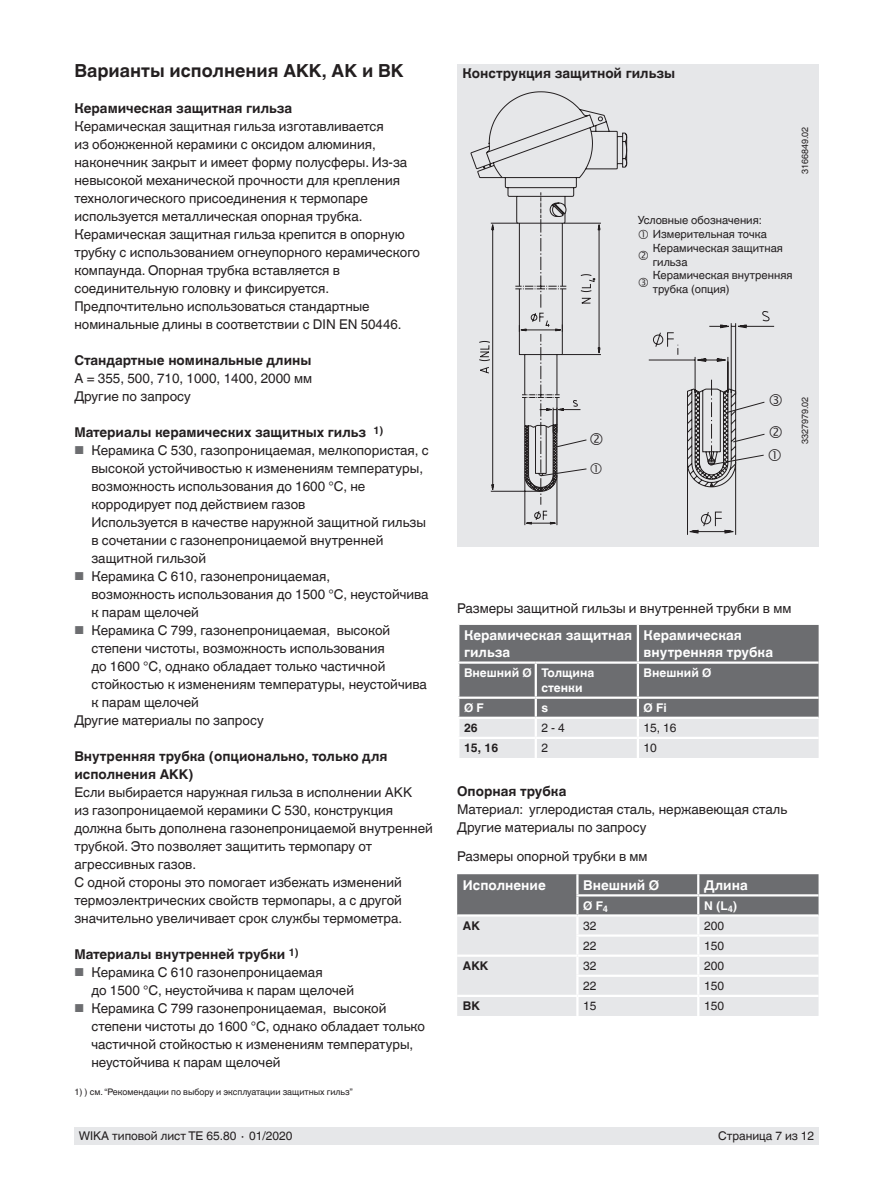
<style>
.page{position:relative;width:893px;height:1188px;background:#fff}
.page>*{position:absolute;margin:0;border:0;box-sizing:border-box;transform-origin:0 0}
.t1{font:700 18px "Helvetica World";color:#231f20}
.t2{font:13.5px/18px "Helvetica World";color:#231f20}
.t3{font:700 13.5px/18px "Helvetica World";color:#231f20}
.t4{font:700 13.5px/16.5px "Helvetica World";color:#fff}
.t5{font:12px "Helvetica World";color:#231f20}
.t6{font:700 12px/15px "Helvetica World";color:#fff}
.t7{font:700 12px "Helvetica World";color:#231f20}
.t8{font:11.25px/13.6px "Helvetica World";color:#231f20}
.t9{font:9px "Helvetica World";color:#231f20}
.s1{font-size:11.55px;color:#6c6d70}
</style>
<div class="page">
<div style="left:74px;top:1128px;width:745px;height:17px;background:#e6e7e9"></div>
<div style="left:457px;top:64px;width:362px;height:482px;background:#e6e7e9"></div>
<svg style="left:458px;top:625px;width:361px;height:133px;background:#999a9c"></svg>
<svg style="left:457px;top:874px;width:361px;height:142px;background:#c5c6c8"></svg>
<hr style="left:577px;top:914px;width:121px;height:3px;background:#fff">
<hr style="left:698px;top:914px;width:120px;height:3px;background:#fff">
<hr style="left:576px;top:874px;width:3px;height:20px;background:#fff">
<hr style="left:576px;top:897px;width:3px;height:17px;background:#fff">
<hr style="left:457px;top:914px;width:120px;height:3px;background:#fff">
<hr style="left:576px;top:917px;width:3px;height:17px;background:#fff">
<hr style="left:576px;top:937px;width:3px;height:18px;background:#fff">
<hr style="left:457px;top:955px;width:120px;height:2px;background:#fff">
<hr style="left:576px;top:957px;width:3px;height:18px;background:#fff">
<hr style="left:576px;top:977px;width:3px;height:18px;background:#fff">
<hr style="left:457px;top:995px;width:120px;height:2px;background:#fff">
<svg style="left:470px;top:91px;width:157px;height:83px"></svg>
<svg style="left:478px;top:164px;width:124px;height:362px"></svg>
<svg style="left:648px;top:311px;width:127px;height:224px"></svg>
<h1 class="t1" style="left:74px;top:60px;width:331px">Варианты исполнения AKK, AK и BK</h1>
<p class="t3" style="left:74px;top:99px;width:219px">Керамическая защитная гильза</p>
<p class="t2" style="left:74px;top:117px;width:347px">Керамическая защитная гильза изготавливается<br>из обожженной керамики с оксидом алюминия, наконечник закрыт и имеет форму полусферы. Из-за невысокой механической прочности для крепления технологического присоединения к термопаре используется металлическая опорная трубка.<br>Керамическая защитная гильза крепится в опорную трубку с использованием огнеупорного керамического компаунда. Опорная трубка вставляется в соединительную головку и фиксируется.<br>Предпочтительно использоваться стандартные номинальные длины в соответствии с DIN EN 50446.</p>
<p class="t3" style="left:74px;top:351px;width:239px">Стандартные номинальные длины</p>
<p class="t2" style="left:74px;top:369px;width:239px">A = 355, 500, 710, 1000, 1400, 2000 мм<br>Другие по запросу</p>
<p class="t3" style="left:74px;top:423px;width:311px">Материалы керамических защитных гильз <sup>1)</sup></p>
<p class="t2" style="left:91px;top:441px;width:339px;text-indent:-17px"><span class="s1">■</span> Керамика С 530, газопроницаемая, мелкопористая, с высокой устойчивостью к изменениям температуры, возможность использования до 1600 °C, не корродирует под действием газов<br>Используется в качестве наружной защитной гильзы в сочетании с газонепроницаемой внутренней защитной гильзой</p>
<p class="t2" style="left:91px;top:567px;width:339px;text-indent:-17px"><span class="s1">■</span> Керамика С 610, газонепроницаемая,<br>возможность использования до 1500 °C, неустойчива к парам щелочей</p>
<p class="t2" style="left:74px;top:621px;width:317px"><span class="s1">■</span> Керамика С 799, газонепроницаемая, высокой</p>
<p class="t2" style="left:91px;top:639px;width:295px">степени чистоты, возможность использования</p>
<p class="t2" style="left:91px;top:657px;width:295px">до 1600 °C, однако обладает только частичной</p>
<p class="t2" style="left:91px;top:675px;width:337px">стойкостью к изменениям температуры, неустойчива</p>
<p class="t2" style="left:91px;top:693px;width:109px">к парам щелочей</p>
<p class="t2" style="left:74px;top:711px;width:191px">Другие материалы по запросу</p>
<p class="t3" style="left:74px;top:747px;width:315px">Внутренняя трубка (опционально, только для исполнения AKK)</p>
<p class="t2" style="left:74px;top:783px;width:360px">Если выбирается наружная гильза в исполнении AKK<br>из газопроницаемой керамики C 530, конструкция должна быть дополнена газонепроницаемой внутренней трубкой. Это позволяет защитить термопару от агрессивных газов.<br>С одной стороны это помогает избежать изменений термоэлектрических свойств термопары, а с другой значительно увеличивает срок службы термометра.</p>
<p class="t3" style="left:74px;top:945px;width:226px">Материалы внутренней трубки <sup>1)</sup></p>
<p class="t2" style="left:91px;top:963px;width:264px;text-indent:-17px"><span class="s1">■</span> Керамика C 610 газонепроницаемая<br>до 1500 °C, неустойчива к парам щелочей</p>
<p class="t2" style="left:91px;top:999px;width:335px;text-indent:-17px"><span class="s1">■</span> Керамика C 799 газонепроницаемая, высокой степени чистоты до 1600 °C, однако обладает только частичной стойкостью к изменениям температуры, неустойчива к парам щелочей</p>
<p class="t9" style="left:74px;top:1087px;width:280px">1) ) см. “Рекомендации по выбору и эксплуатации защитных гильз”</p>
<p class="t3" style="left:462px;top:64px;width:214px">Конструкция защитной гильзы</p>
<p class="t9" style="left:800px;top:174px;width:49px;rotate:-90deg">3166849.02</p>
<p class="t8" style="left:653px;top:214px;width:141px;text-indent:-15px">Условные обозначения:<br>Измерительная точка<br>Керамическая защитная гильза<br>Керамическая внутренняя трубка (опция)</p>
<p class="t9" style="left:800px;top:444px;width:49px;rotate:-90deg">3327979.02</p>
<p class="t2" style="left:457px;top:600px;width:336px">Размеры защитной гильзы и внутренней трубки в мм</p>
<p class="t4" style="left:464px;top:627px;width:170px">Керамическая защитная гильза</p>
<p class="t4" style="left:644px;top:627px;width:131px">Керамическая внутренняя трубка</p>
<p class="t6" style="left:541px;top:665px;width:54px;text-indent:-77px">Внешний Ø Толщина стенки</p>
<p class="t6" style="left:644px;top:665px;width:69px">Внешний Ø</p>
<p class="t6" style="left:464px;top:700px;width:21px">Ø F</p>
<p class="t6" style="left:541px;top:700px;width:8px">s</p>
<p class="t6" style="left:644px;top:700px;width:25px">Ø Fi</p>
<p class="t7" style="left:464px;top:721px;width:15px">26</p>
<p class="t5" style="left:541px;top:721px;width:25px">2 - 4</p>
<p class="t5" style="left:644px;top:721px;width:34px">15, 16</p>
<p class="t7" style="left:464px;top:741px;width:36px">15, 16</p>
<p class="t5" style="left:541px;top:741px;width:8px">2</p>
<p class="t5" style="left:644px;top:741px;width:15px">10</p>
<p class="t3" style="left:457px;top:783px;width:111px">Опорная трубка</p>
<p class="t2" style="left:457px;top:801px;width:332px">Материал: углеродистая сталь, нержавеющая сталь<br>Другие материалы по запросу</p>
<p class="t2" style="left:457px;top:847px;width:192px">Размеры опорной трубки в мм</p>
<p class="t4" style="left:463px;top:877px;width:84px">Исполнение</p>
<p class="t4" style="left:583px;top:877px;width:78px">Внешний Ø</p>
<p class="t4" style="left:704px;top:877px;width:45px">Длина</p>
<p class="t6" style="left:583px;top:898px;width:26px">Ø F<sub>4</sub></p>
<p class="t6" style="left:704px;top:898px;width:35px">N (L<sub>4</sub>)</p>
<p class="t7" style="left:463px;top:919px;width:19px">AK</p>
<p class="t5" style="left:583px;top:919px;width:15px">32</p>
<p class="t5" style="left:704px;top:919px;width:22px">200</p>
<p class="t5" style="left:583px;top:939px;width:15px">22</p>
<p class="t5" style="left:704px;top:939px;width:22px">150</p>
<p class="t7" style="left:463px;top:959px;width:27px">AKK</p>
<p class="t5" style="left:583px;top:959px;width:15px">32</p>
<p class="t5" style="left:704px;top:959px;width:22px">200</p>
<p class="t5" style="left:583px;top:979px;width:15px">22</p>
<p class="t5" style="left:704px;top:979px;width:22px">150</p>
<p class="t7" style="left:463px;top:999px;width:19px">BK</p>
<p class="t5" style="left:583px;top:999px;width:15px">15</p>
<p class="t5" style="left:704px;top:999px;width:22px">150</p>
<p class="t5" style="left:79px;top:1129px;width:215px">WIKA типовой лист TE 65.80 ∙ 01/2020</p>
<p class="t5" style="left:718px;top:1129px;width:98px">Страница 7 из 12</p>
</div>
